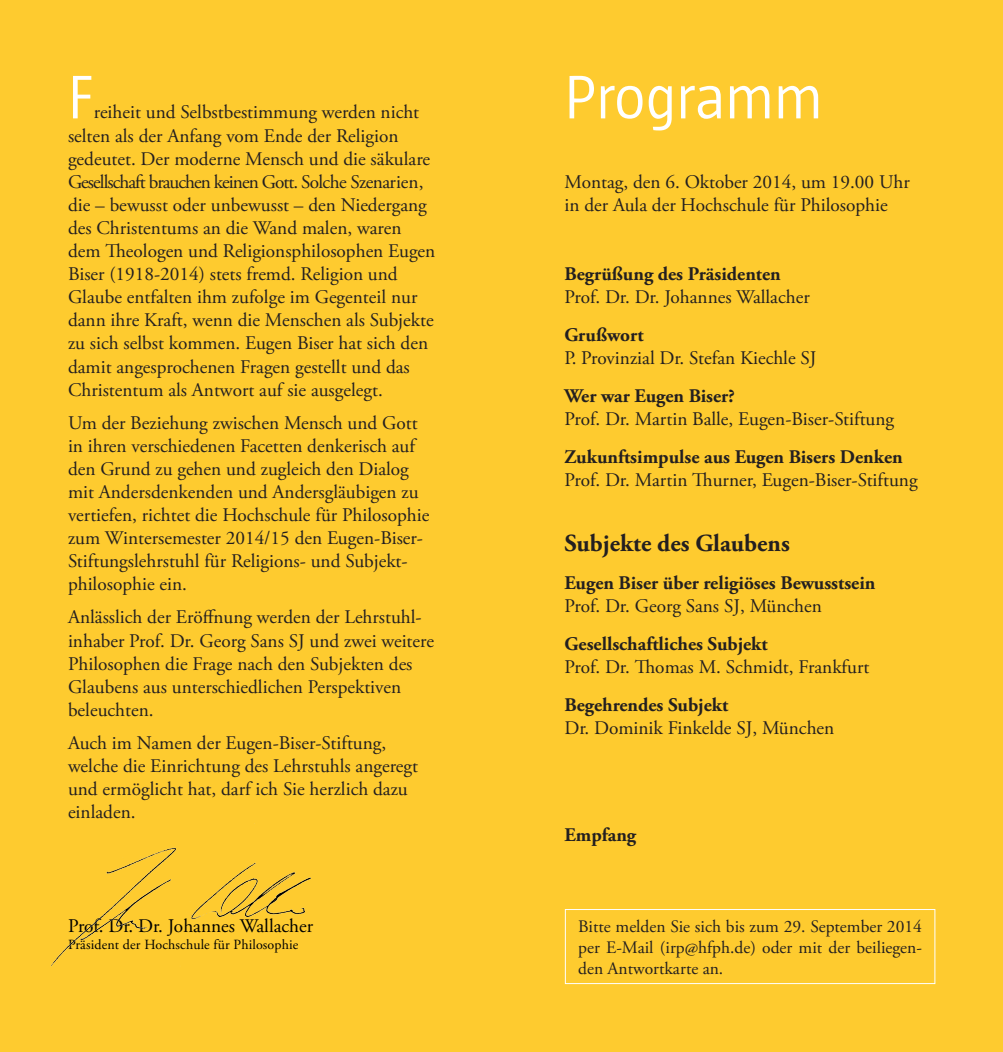
<style>
.page{position:relative;width:1003px;height:1052px;background:#fff}
.page>*{position:absolute;margin:0;border:0;box-sizing:border-box;transform-origin:0 0}
.t1{font:300 63px "Taz";color:#fff}
.t2{font:700 24.5px "Adobe Garamond Pro";color:#231f20}
.t3{font:19.25px/23.1px "Adobe Garamond Pro";color:#231f20}
.t4{font:700 19.25px "Adobe Garamond Pro";color:#231f20}
.t5{font:19.25px "Adobe Garamond Pro";color:#000}
.t6{font:17.5px/21px "Adobe Garamond Pro";color:#231f20;text-align:justify}
.t7{font:14px "Adobe Garamond Pro";letter-spacing:.01em;color:#000}
</style>
<div class="page">
<div style="left:0;top:0;width:1002px;height:1052px;background:#fecb2f"></div>
<div style="left:564px;top:909px;width:370px;height:75px;border:1px solid #fff"></div>
<img style="left:51px;top:823px;width:260px;height:144px">
<h1 class="t1" style="left:68px;top:62px;width:27px">F</h1>
<p class="t3" style="left:94px;top:101px;width:327px">reiheit und Selbstbestimmung werden nicht</p>
<p class="t3" style="left:68px;top:124px;width:332px">selten als der Anfang vom Ende der Religion</p>
<p class="t3" style="left:68px;top:148px;width:368px">gedeutet. Der moderne Mensch und die säkulare Gesellschaft brauchen keinen Gott. Solche Szenarien, die – bewusst oder unbewusst – den Niedergang des Christentums an die Wand malen, waren dem Theologen und Religionsphilosophen Eugen Biser (1918-2014) stets fremd. Religion und Glaube entfalten ihm zufolge im Gegenteil nur dann ihre Kraft, wenn die Menschen als Subjekte zu sich selbst kommen. Eugen Biser hat sich den damit angesprochenen Fragen gestellt und das Christentum als Antwort auf sie ausgelegt.</p>
<p class="t3" style="left:68px;top:412px;width:363px">Um der Beziehung zwischen Mensch und Gott in ihren verschiedenen Facetten denkerisch auf den Grund zu gehen und zugleich den Dialog mit Andersdenkenden und Andersgläubigen zu vertiefen, richtet die Hochschule für Philosophie zum Wintersemester 2014/15 den Eugen-Biser-Stiftungslehrstuhl für Religions- und Subjekt&shy;philosophie ein.</p>
<p class="t3" style="left:68px;top:606px;width:367px">Anlässlich der Eröffnung werden der Lehrstuhl&shy;inhaber Prof. Dr. Georg Sans SJ und zwei weitere Philosophen die Frage nach den Subjekten des Glaubens aus unterschiedlichen Perspektiven beleuchten.</p>
<p class="t3" style="left:68px;top:732px;width:351px">Auch im Namen der Eugen-Biser-Stiftung, welche die Einrichtung des Lehrstuhls angeregt und ermöglicht hat, darf ich Sie herzlich dazu einladen.</p>
<p class="t5" style="left:68px;top:914px;width:246px">Prof. Dr. Dr. Johannes Wallacher</p>
<p class="t7" style="left:68px;top:935px;width:232px">Präsident der Hochschule für Philosophie</p>
<h1 class="t1" style="left:564px;top:62px;width:259px">Programm</h1>
<p class="t3" style="left:564px;top:171px;width:346px">Montag, den 6. Oktober 2014, um 19.00 Uhr in der Aula der Hochschule für Philosophie</p>
<p class="t4" style="left:564px;top:263px;width:218px">Begrüßung des Präsidenten</p>
<p class="t3" style="left:564px;top:286px;width:246px">Prof. Dr. Dr. Johannes Wallacher</p>
<p class="t4" style="left:564px;top:324px;width:81px">Grußwort</p>
<p class="t3" style="left:564px;top:347px;width:253px">P. Provinzial Dr. Stefan Kiechle SJ</p>
<p class="t4" style="left:564px;top:385px;width:172px">Wer war Eugen Biser?</p>
<p class="t3" style="left:564px;top:408px;width:331px">Prof. Dr. Martin Balle, Eugen-Biser-Stiftung</p>
<p class="t4" style="left:564px;top:446px;width:339px">Zukunftsimpulse aus Eugen Bisers Denken</p>
<p class="t3" style="left:564px;top:469px;width:354px">Prof. Dr. Martin Thurner, Eugen-Biser-Stiftung</p>
<p class="t2" style="left:564px;top:528px;width:227px">Subjekte des Glaubens</p>
<p class="t4" style="left:564px;top:571px;width:312px">Eugen Biser über religiöses Bewusstsein</p>
<p class="t3" style="left:564px;top:595px;width:259px">Prof. Dr. Georg Sans SJ, München</p>
<p class="t4" style="left:564px;top:632px;width:204px">Gesellschaftliches Subjekt</p>
<p class="t3" style="left:564px;top:656px;width:306px">Prof. Dr. Thomas M. Schmidt, Frankfurt</p>
<p class="t4" style="left:564px;top:693px;width:165px">Begehrendes Subjekt</p>
<p class="t3" style="left:564px;top:717px;width:271px">Dr. Dominik Finkelde SJ, München</p>
<p class="t4" style="left:564px;top:824px;width:73px">Empfang</p>
<p class="t6" style="left:578px;top:916px;width:345px">Bitte melden Sie sich bis zum 29. September 2014 per E-Mail (irp@hfph.de) oder mit der beiliegen&shy;den Antwortkarte an.</p>
</div>
